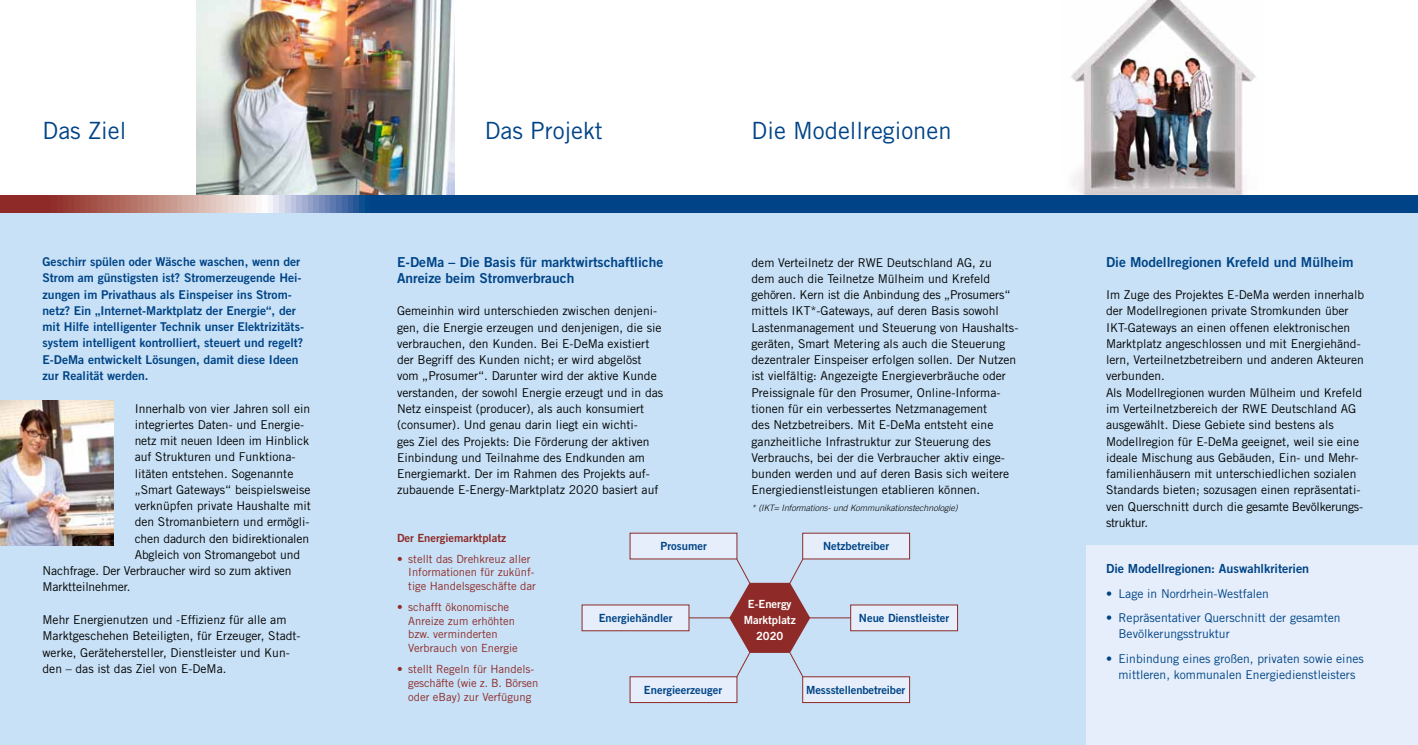
<style>
.page{position:relative;width:1418px;height:745px;background:#fff}
.page>*{position:absolute;margin:0;border:0;box-sizing:border-box;transform-origin:0 0}
.t1{font:23.75px "Trade Gothic";color:#004487}
.t2{font:13.75px/16.2px "Trade Gothic Bold Two";color:#004487}
.t3{font:12.5px "Trade Gothic Bold Two";color:#004487}
.t4{font:12.12px/16.2px "Trade Gothic";color:#000}
.t5{font:12.12px/16.2px "Trade Gothic Bold Two";color:#004487}
.t6{font:12.12px/16.2px "Trade Gothic";color:#004487}
.t7{font:11.25px/13.8px "Trade Gothic";color:#8e2b29}
.t8{font:11.25px "Trade Gothic Bold Two";color:#004487}
.t9{font:11.25px/16.2px "Trade Gothic Bold Two";color:#fff;text-align:center}
.t10{font:11.25px "Trade Gothic Bold Two";color:#8e2b29}
.t11{font:italic 300 8.75px "Trade Gothic";color:#000}
</style>
<div class="page">
<div style="left:1059px;top:203px;width:358px;height:541px;background:#c8e1f6"></div>
<div style="left:0;top:213px;width:1059px;height:531px;background:#c8e1f6"></div>
<img style="left:197px;top:0;width:257px;height:195px">
<div style="left:1086px;top:545px;width:331px;height:199px;background:#e5eefa"></div>
<img style="left:0;top:400px;width:113px;height:145px">
<div style="left:629px;top:676px;width:108px;height:26px;background:#e5eefa;border:1px solid #8e2b29"></div>
<hr style="left:682px;top:617px;width:53px;height:1px;background:#8e2b29">
<div style="left:581px;top:604px;width:108px;height:26px;background:#e5eefa"></div>
<div style="left:629px;top:532px;width:108px;height:27px;background:#e5eefa"></div>
<div style="left:802px;top:676px;width:108px;height:26px;background:#e5eefa;border:1px solid #8e2b29"></div>
<hr style="left:804px;top:617px;width:53px;height:1px;background:#8e2b29">
<div style="left:850px;top:604px;width:108px;height:26px;background:#e5eefa"></div>
<div style="left:802px;top:532px;width:108px;height:27px;background:#e5eefa"></div>
<svg style="left:729px;top:557px;width:81px;height:120px"></svg>
<img style="left:1071px;top:0;width:185px;height:195px">
<svg style="left:0;top:195px;width:1417px;height:18px"></svg>
<h1 class="t1" style="left:43px;top:116px;width:85px">Das Ziel</h1>
<h1 class="t1" style="left:485px;top:116px;width:120px">Das Projekt</h1>
<h1 class="t1" style="left:751px;top:116px;width:201px">Die Modellregionen</h1>
<p class="t5" style="left:43px;top:253px;width:263px">Geschirr spülen oder Wäsche waschen, wenn der Strom am günstigsten ist? Stromerzeugende Hei&shy;zungen im Privathaus als Einspeiser ins Strom&shy;netz? Ein „Internet-Marktplatz der Energie“, der mit Hilfe intelligenter Technik unser Elektrizitäts&shy;system intelligent kontrolliert, steuert und regelt?<br>E-DeMa entwickelt Lösungen, damit diese Ideen zur Realität werden.</p>
<p class="t4" style="left:135px;top:399px;width:177px">Innerhalb von vier Jahren soll ein</p>
<p class="t4" style="left:135px;top:416px;width:171px">integriertes Daten- und Energie-</p>
<p class="t4" style="left:135px;top:432px;width:176px">netz mit neuen Ideen im Hinblick</p>
<p class="t4" style="left:135px;top:448px;width:162px">auf Strukturen und Funktiona-</p>
<p class="t4" style="left:135px;top:464px;width:160px">litäten entstehen. Sogenannte</p>
<p class="t4" style="left:135px;top:481px;width:177px">„Smart Gateways“ beispielsweise</p>
<p class="t4" style="left:135px;top:497px;width:178px">verknüpfen private Haushalte mit</p>
<p class="t4" style="left:135px;top:513px;width:176px">den Stromanbietern und ermögli-</p>
<p class="t4" style="left:135px;top:529px;width:176px">chen dadurch den bidirektionalen</p>
<p class="t4" style="left:135px;top:546px;width:167px">Abgleich von Stromangebot und</p>
<p class="t4" style="left:43px;top:562px;width:251px">Nachfrage. Der Verbraucher wird so zum aktiven</p>
<p class="t4" style="left:43px;top:578px;width:90px">Marktteilnehmer.</p>
<p class="t4" style="left:43px;top:611px;width:259px">Mehr Energienutzen und -Effizienz für alle am Marktgeschehen Beteiligten, für Erzeuger, Stadt&shy;werke, Gerätehersteller, Dienstleister und Kun&shy;den – das ist das Ziel von E-DeMa.</p>
<p class="t2" style="left:397px;top:253px;width:268px">E-DeMa – Die Basis für marktwirtschaftliche<br>Anreize beim Stromverbrauch</p>
<p class="t4" style="left:397px;top:302px;width:268px">Gemeinhin wird unterschieden zwischen denjeni&shy;gen, die Energie erzeugen und denjenigen, die sie verbrauchen, den Kunden. Bei E-DeMa existiert der Begriff des Kunden nicht; er wird abgelöst vom „Prosumer“. Darunter wird der aktive Kunde verstanden, der sowohl Energie erzeugt und in das Netz einspeist (producer), als auch konsumiert (consumer). Und genau darin liegt ein wichti-<br>ges Ziel des Projekts: Die Förderung der aktiven Einbindung und Teilnahme des Endkunden am Energiemarkt. Der im Rahmen des Projekts auf&shy;zubauende E-Energy-Marktplatz 2020 basiert auf</p>
<p class="t4" style="left:751px;top:254px;width:268px">dem Verteilnetz der RWE Deutschland AG, zu<br>dem auch die Teilnetze Mülheim und Krefeld gehören. Kern ist die Anbindung des „Prosumers“ mittels IKT*-Gateways, auf deren Basis sowohl Lastenmanagement und Steuerung von Haushalts&shy;geräten, Smart Metering als auch die Steuerung dezentraler Einspeiser erfolgen sollen. Der Nutzen ist vielfältig: Angezeigte Energieverbräuche oder Preissignale für den Prosumer, Online-Informa&shy;tionen für ein verbessertes Netzmanagement<br>des Netzbetreibers. Mit E-DeMa entsteht eine ganzheitliche Infrastruktur zur Steuerung des Verbrauchs, bei der die Verbraucher aktiv einge&shy;bunden werden und auf deren Basis sich weitere Energiedienstleistungen etablieren können.</p>
<p class="t11" style="left:751px;top:502px;width:208px">* (IKT= Informations- und Kommunikationstechnologie)</p>
<p class="t10" style="left:397px;top:530px;width:111px">Der Energiemarktplatz</p>
<p class="t7" style="left:408px;top:551px;width:129px;text-indent:-11px">• stellt das Drehkreuz aller<br>Informationen für zukünf&shy;tige Handelsgeschäfte dar</p>
<p class="t7" style="left:408px;top:599px;width:111px;text-indent:-11px">• schafft ökonomische<br>Anreize zum erhöhten bzw. verminderten<br>Verbrauch von Energie</p>
<p class="t7" style="left:408px;top:661px;width:131px;text-indent:-11px">• stellt Regeln für Handels&shy;geschäfte (wie z. B. Börsen oder eBay) zur Verfügung</p>
<p class="t8" style="left:660px;top:538px;width:48px">Prosumer</p>
<p class="t8" style="left:823px;top:538px;width:68px">Netzbetreiber</p>
<p class="t9" style="left:743px;top:595px;width:53px">E-Energy<br>Marktplatz<br>2020</p>
<p class="t8" style="left:598px;top:610px;width:75px">Energiehändler</p>
<p class="t8" style="left:859px;top:610px;width:92px">Neue Dienstleister</p>
<p class="t8" style="left:644px;top:682px;width:80px">Energieerzeuger</p>
<p class="t8" style="left:806px;top:682px;width:101px">Messstellenbetreiber</p>
<p class="t2" style="left:1106px;top:253px;width:249px">Die Modellregionen Krefeld und Mülheim</p>
<p class="t4" style="left:1106px;top:286px;width:259px">Im Zuge des Projektes E-DeMa werden innerhalb der Modellregionen private Stromkunden über IKT-Gateways an einen offenen elektronischen Marktplatz angeschlossen und mit Energiehänd&shy;lern, Verteilnetzbetreibern und anderen Akteuren verbunden.<br>Als Modellregionen wurden Mülheim und Krefeld im Verteilnetzbereich der RWE Deutschland AG ausgewählt. Diese Gebiete sind bestens als Modellregion für E-DeMa geeignet, weil sie eine ideale Mischung aus Gebäuden, Ein- und Mehr&shy;familienhäusern mit unterschiedlichen sozialen Standards bieten; sozusagen einen repräsentati&shy;ven Querschnitt durch die gesamte Bevölkerungs&shy;struktur.</p>
<p class="t3" style="left:1106px;top:560px;width:205px">Die Modellregionen: Auswahlkriterien</p>
<p class="t6" style="left:1106px;top:584px;width:164px">• Lage in Nordrhein-Westfalen</p>
<p class="t6" style="left:1118px;top:609px;width:223px;text-indent:-13px">• Repräsentativer Querschnitt der gesamten<br>Bevölkerungsstruktur</p>
<p class="t6" style="left:1106px;top:649px;width:259px;text-align:center">• Einbindung eines großen, privaten sowie eines mittleren, kommunalen Energiedienstleisters</p>
</div>
